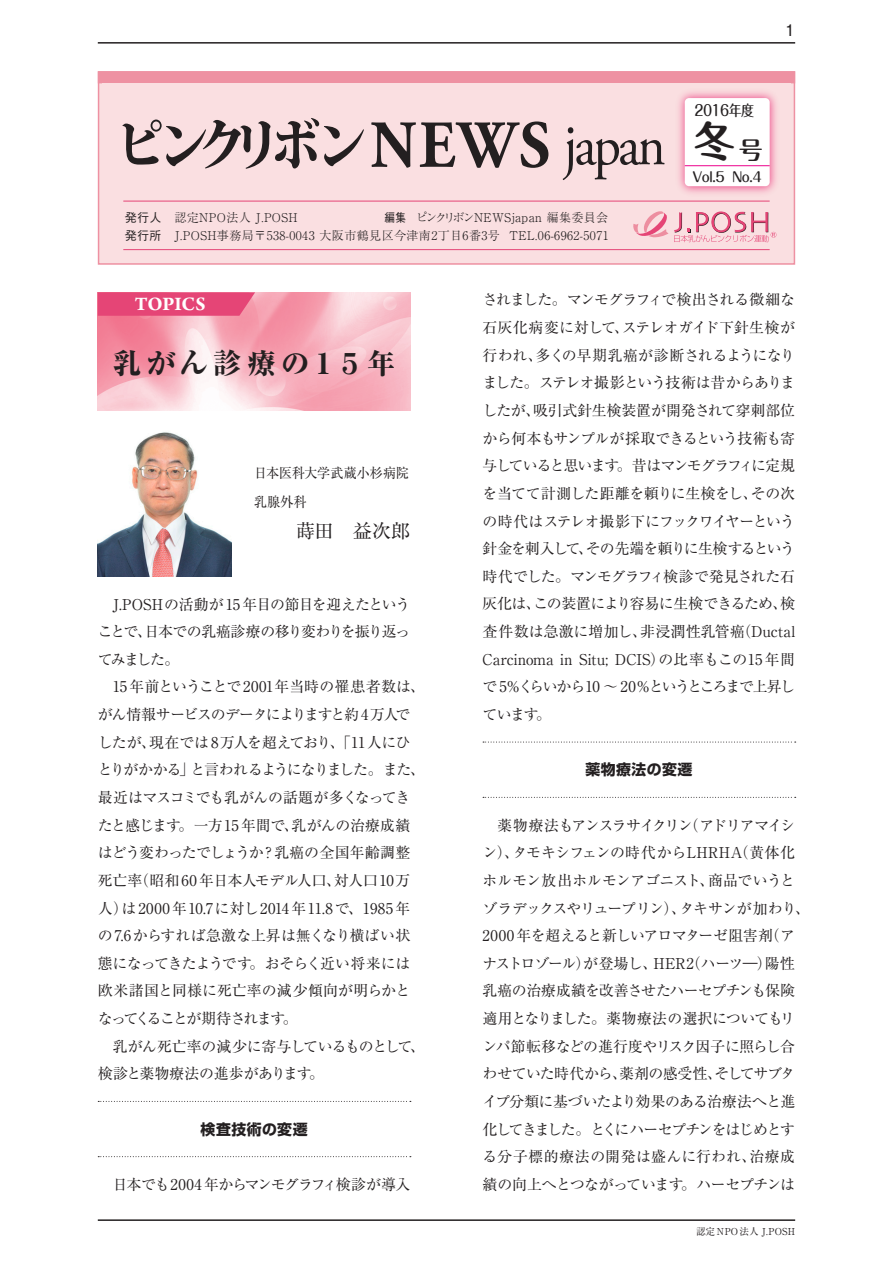
<style>
.page{position:relative;width:893px;height:1263px;background:#fff}
.page>*{position:absolute;margin:0;border:0;box-sizing:border-box;transform-origin:0 0}
.t1{font:800 56.1px "Koz Min Pro";letter-spacing:-.23em;color:#231f20;scale:.91 1}
.t2{font:700 42px "Maru Fo Pro";color:#231f20}
.t3{font:800 28.65px "Ryumin Pro";letter-spacing:.155em;color:#231f20}
.t4{font:700 20.25px "Arno Pro";letter-spacing:-.01em;color:#fff}
.t5{font:19.2px "Ryumin Pro";color:#231f20}
.t6{font:500 15.9px "Gothic BBB Pro";color:#231f20}
.t7{font:500 15px "Maru Fo Pro";letter-spacing:-.05em;color:#231f20;scale:.87 1}
.t8{font:14.85px/27.6px "Ryumin Pro";letter-spacing:-.035em;color:#231f20;text-align:justify}
.t9{font:14.85px/27.6px "Ryumin Pro";letter-spacing:-.01em;color:#231f20}
.t10{font:14.85px "Ryumin Pro";letter-spacing:-.07em;color:#231f20}
.t11{font:700 14.85px "Shin Go Pro";letter-spacing:.035em;color:#231f20}
.t12{font:13.8px/28.2px "Ryumin Pro";letter-spacing:.01em;color:#231f20;scale:.94 1}
.t13{font:500 13.5px "Maru Fo Pro";color:#231f20}
.t14{font:300 12px/18px "Ryumin Pro";letter-spacing:.035em;color:#231f20}
.t15{font:9.6px "Ryumin Pro";letter-spacing:.025em;color:#231f20}
.s1{font-family:"Adobe Garamond Pro";font-weight:700;font-size:67.05px}
.s2{font-family:"Adobe Garamond Pro";font-weight:400;font-size:59.25px}
.s3{font-family:"Gothic BBB Pro";font-weight:500}
.s4{font-size:24px}
</style>
<div class="page">
<hr style="left:98px;top:42px;width:697px;height:2px;background:#231f20">
<hr style="left:98px;top:1219px;width:697px;height:2px;background:#231f20">
<div style="left:98px;top:71px;width:697px;height:194px;background:#fadfe1;border:2px solid #ee91a2"></div>
<div style="left:98px;top:71px;width:697px;height:12px;background:#ee91a2"></div>
<img style="left:678px;top:91px;width:99px;height:103px">
<div style="left:685px;top:98px;width:85px;height:88px;background:#fff;border-radius:4px"></div>
<hr style="left:685px;top:165px;width:85px;height:1px;background:#ed028c">
<hr style="left:123px;top:201px;width:647px;height:1px;background:#e54576">
<hr style="left:123px;top:249px;width:647px;height:1px;background:#e54576">
<svg style="left:674px;top:211px;width:102px;height:31px"></svg>
<svg style="left:633px;top:211px;width:35px;height:26px"></svg>
<svg style="left:98px;top:1101px;width:313px;height:1px"></svg>
<svg style="left:98px;top:1156px;width:313px;height:1px"></svg>
<svg style="left:483px;top:742px;width:313px;height:1px"></svg>
<svg style="left:483px;top:797px;width:313px;height:1px"></svg>
<img style="left:98px;top:292px;width:312px;height:118px">
<svg style="left:98px;top:292px;width:157px;height:24px;background:#e64b79"></svg>
<img style="left:98px;top:432px;width:134px;height:144px">
<h1 class="t1" style="left:115px;top:104px;width:607px">ピンクリボン<span class="s1">NEWS</span> <span class="s2">japan</span></h1>
<p class="t14" style="left:125px;top:207px;width:485px"><span class="s3">発行人　</span>認定NPO法人 J.POSH<br><span class="s3">発行所　</span>J.POSH事務局〒538-0043 大阪市鶴見区今津南2丁目6番3号 TEL.06-6962-5071</p>
<p class="t14" style="left:385px;top:207px;width:225px"><span class="s3">編集　</span>ピンクリボンNEWSjapan 編集委員会</p>
<p class="t6" style="left:785px;top:18px;width:12px">1</p>
<p class="t7" style="left:694px;top:98px;width:70px">2016年度</p>
<h2 class="t2" style="left:694px;top:108px;width:71px">冬<span class="s4">号</span></h2>
<p class="t13" style="left:692px;top:166px;width:71px">Vol.5 No.4</p>
<h3 class="t4" style="left:135px;top:292px;width:72px">TOPICS</h3>
<h3 class="t3" style="left:113px;top:341px;width:284px">乳がん診療の１５年</h3>
<p class="t12" style="left:254px;top:458px;width:166px">日本医科大学武蔵小杉病院乳腺外科</p>
<p class="t5" style="left:296px;top:516px;width:116px">蒔田　益次郎</p>
<p class="t8" style="left:98px;top:589px;width:314px;text-indent:15px">J.POSHの活動が15 年目の節目を迎えたということで、日本での乳癌診療の移り変わりを振り返ってみました。</p>
<p class="t8" style="left:98px;top:672px;width:329px;text-align:left;text-indent:15px">15年前ということで2001年当時の罹患者数は、がん情報サービスのデータによりますと約 4万人でしたが、現在では8万人を超えており、「11人にひとりがかかる」と言われるようになりました。また、最近はマスコミでも乳がんの話題が多くなってきたと感じます。一方15 年間で、乳がんの治療成績はどう変わったでしょうか？乳癌の全国年齢調整死亡率（昭和60 年日本人モデル人口、対人口10万人）は2000年10.7に対し2014年11.8で、1985年の7.6からすれば急激な上昇は無くなり横ばい状態になってきたようです。おそらく近い将来には欧米諸国と同様に死亡率の減少傾向が明らかとなってくることが期待されます。</p>
<p class="t9" style="left:98px;top:1031px;width:329px;text-indent:15px">乳がん死亡率の減少に寄与しているものとして、検診と薬物療法の進歩があります。</p>
<p class="t11" style="left:201px;top:1117px;width:109px">検査技術の変遷</p>
<p class="t10" style="left:113px;top:1173px;width:299px">日本でも2004 年からマンモグラフィ検診が導入</p>
<p class="t8" style="left:483px;top:285px;width:314px">されました。マンモグラフィで検出される微細な石灰化病変に対して、ステレオガイド下針生検が行われ、多くの早期乳癌が診断されるようになりました。ステレオ撮影という技術は昔からありましたが、吸引式針生検装置が開発されて穿刺部位から何本もサンプルが採取できるという技術も寄与していると思います。昔はマンモグラフィに定規を当てて計測した距離を頼りに生検をし、その次の時代はステレオ撮影下にフックワイヤーという針金を刺入して、その先端を頼りに生検するという時代でした。マンモグラフィ検診で発見された石灰化は、この装置により容易に生検できるため、検査件数は急激に増加し、非浸潤性乳管癌（Ductal Carcinoma in Situ; DCIS）の比率もこの15年間で5％くらいから10 ～ 20％というところまで上昇しています。</p>
<p class="t11" style="left:585px;top:758px;width:108px">薬物療法の変遷</p>
<p class="t8" style="left:483px;top:810px;width:329px;text-align:left;text-indent:15px">薬物療法もアンスラサイクリン（アドリアマイシン）、タモキシフェンの時代からLHRHA（黄体化ホルモン放出ホルモンアゴニスト、商品でいうとゾラデックスやリュープリン）、タキサンが加わり、<br>2000 年を超えると新しいアロマターゼ阻害剤（アナストロゾール）が登場し、HER2（ハーツ―）陽性乳癌の治療成績を改善させたハーセプチンも保険適用となりました。薬物療法の選択についてもリンパ節転移などの進行度やリスク因子に照らし合わせていた時代から、薬剤の感受性、そしてサブタイプ分類に基づいたより効果のある治療法へと進化してきました。とくにハーセプチンをはじめとする分子標的療法の開発は盛んに行われ、治療成績の向上へとつながっています。ハーセプチンは</p>
<p class="t15" style="left:696px;top:1224px;width:101px">認定 NPO法人 J.POSH</p>
</div>
